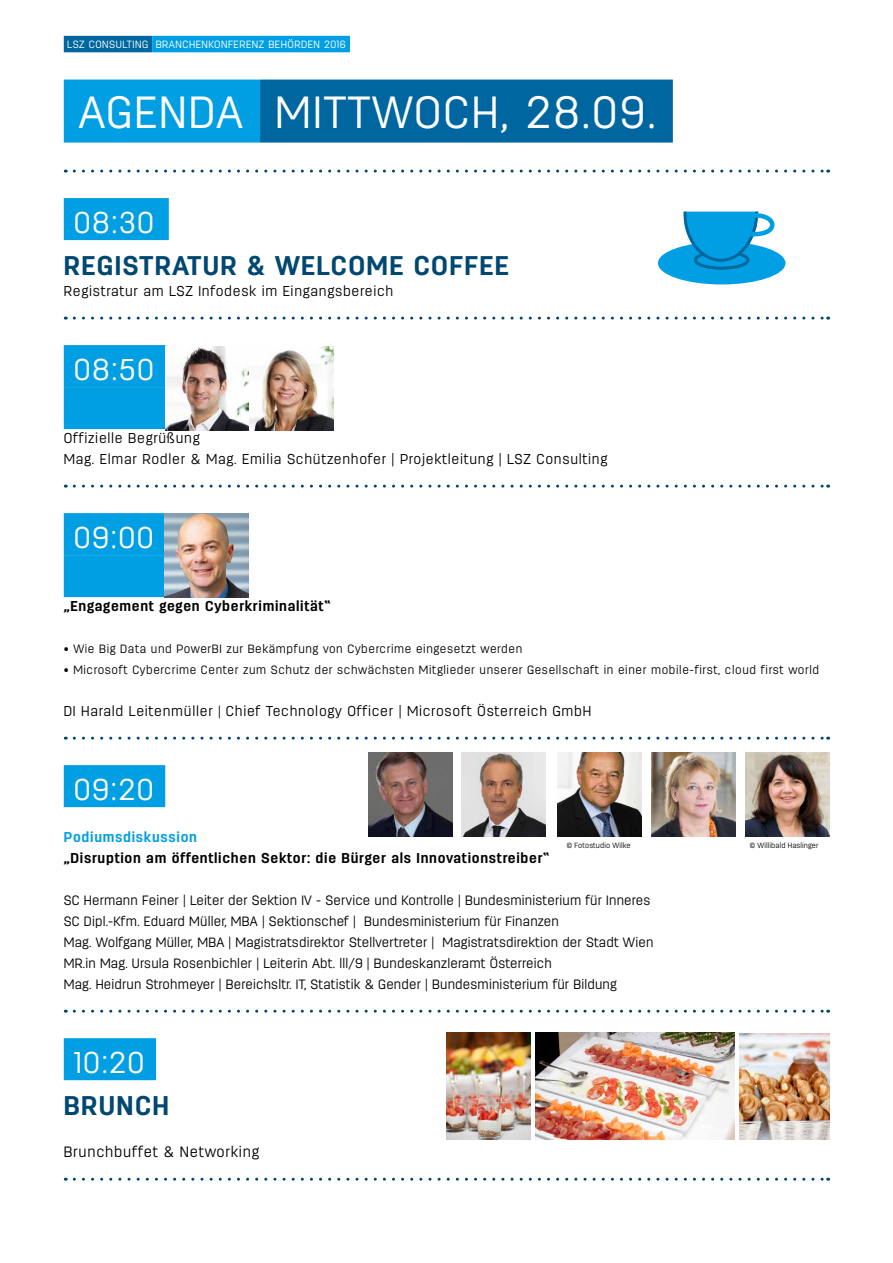
<style>
.page{position:relative;width:893px;height:1263px;background:#fff}
.page>*{position:absolute;margin:0;border:0;box-sizing:border-box;transform-origin:0 0}
.t1{font:300 45px "Antartida";letter-spacing:.05em;color:#fff}
.t2{font:300 30px "Antartida";letter-spacing:.05em;color:#fff}
.t3{font:700 27px "Antartida";letter-spacing:.05em;color:#004871}
.t4{font:300 15px "Antartida";letter-spacing:.05em;color:#000}
.t5{font:300 14.25px/21px "Antartida";letter-spacing:.05em;color:#000}
.t6{font:700 14.25px "Antartida";letter-spacing:.05em;color:#000}
.t7{font:700 14.25px "Antartida";letter-spacing:.05em;color:#009fe3}
.t8{font:300 13.5px/21px "Antartida";letter-spacing:.015em;color:#000}
.t9{font:300 12px "Antartida";letter-spacing:.05em;color:#000}
.t10{font:300 10.5px "Antartida";letter-spacing:.05em;color:#fff}
.t11{font:300 7.5px "Antartida";letter-spacing:.015em;color:#000}
.s1{font-size:13.5px}
</style>
<div class="page">
<svg style="left:74px;top:170px;width:755px;height:3px"></svg>
<div style="left:64px;top:198px;width:105px;height:42px;background:#009fe3"></div>
<svg style="left:74px;top:317px;width:755px;height:3px"></svg>
<div style="left:64px;top:345px;width:102px;height:42px;background:#009fe3"></div>
<div style="left:64px;top:387px;width:104px;height:42px;background:#009fe3"></div>
<svg style="left:74px;top:485px;width:755px;height:3px"></svg>
<div style="left:64px;top:513px;width:101px;height:42px;background:#009fe3"></div>
<div style="left:64px;top:555px;width:104px;height:42px;background:#009fe3"></div>
<svg style="left:74px;top:737px;width:755px;height:3px"></svg>
<div style="left:64px;top:765px;width:101px;height:42px;background:#009fe3"></div>
<svg style="left:74px;top:1010px;width:755px;height:3px"></svg>
<div style="left:64px;top:1038px;width:92px;height:42px;background:#009fe3"></div>
<svg style="left:74px;top:1178px;width:755px;height:3px"></svg>
<div style="left:64px;top:80px;width:196px;height:63px;background:#009fe3"></div>
<div style="left:260px;top:80px;width:413px;height:63px;background:#00669f"></div>
<div style="left:64px;top:36px;width:88px;height:16px;background:#00669f"></div>
<div style="left:152px;top:36px;width:198px;height:16px;background:#009fe3"></div>
<img style="left:446px;top:1033px;width:85px;height:106px">
<img style="left:536px;top:1033px;width:198px;height:106px">
<img style="left:739px;top:1033px;width:90px;height:106px">
<div style="left:658px;top:242px;width:127px;height:42px;background:#009fe3;border-radius:50%"></div>
<div style="left:694px;top:251px;width:55px;height:18px;background:#00669f;border-radius:50%"></div>
<svg style="left:695px;top:252px;width:53px;height:16px"></svg>
<div style="left:694px;top:250px;width:55px;height:20px;border:3px solid #00669f;border-radius:50%"></div>
<svg style="left:682px;top:211px;width:95px;height:52px"></svg>
<img style="left:165px;top:346px;width:168px;height:84px">
<img style="left:165px;top:513px;width:84px;height:84px">
<img style="left:745px;top:752px;width:84px;height:84px">
<img style="left:651px;top:752px;width:84px;height:84px">
<img style="left:461px;top:752px;width:84px;height:84px">
<img style="left:557px;top:752px;width:84px;height:84px">
<img style="left:368px;top:752px;width:84px;height:84px">
<p class="t10" style="left:67px;top:39px;width:280px">LSZ CONSULTING BRANCHENKONFERENZ BEHÖRDEN 2016</p>
<h1 class="t1" style="left:79px;top:87px;width:578px">AGENDA MITTWOCH, 28.09.</h1>
<h2 class="t2" style="left:74px;top:205px;width:82px">08:30</h2>
<h3 class="t3" style="left:64px;top:250px;width:447px">REGISTRATUR &amp; WELCOME COFFEE</h3>
<p class="t5" style="left:64px;top:280px;width:331px">Registratur am LSZ Infodesk im Eingangsbereich</p>
<h2 class="t2" style="left:74px;top:352px;width:82px">08:50</h2>
<p class="t5" style="left:64px;top:427px;width:545px">Offizielle Begrüßung<br>Mag. Elmar Rodler &amp; Mag. Emilia Schützenhofer | Projektleitung | LSZ Consulting</p>
<h2 class="t2" style="left:74px;top:520px;width:81px">09:00</h2>
<p class="t6" style="left:64px;top:598px;width:268px">„Engagement gegen Cyberkriminalität“</p>
<p class="t9" style="left:64px;top:642px;width:460px">• Wie Big Data und PowerBI zur Bekämpfung von Cybercrime eingesetzt werden</p>
<p class="t9" style="left:64px;top:663px;width:757px">• Microsoft Cybercrime Center zum Schutz der schwächsten Mitglieder unserer Gesellschaft in einer mobile-first, cloud first world</p>
<p class="t5" style="left:64px;top:700px;width:529px">DI Harald Leitenmüller <span class="s1">|</span> Chief Technology Officer | Microsoft Österreich GmbH</p>
<h2 class="t2" style="left:74px;top:772px;width:81px">09:20</h2>
<p class="t7" style="left:64px;top:829px;width:135px">Podiumsdiskussion</p>
<p class="t6" style="left:64px;top:850px;width:487px">„Disruption am öffentlichen Sektor: die Bürger als Innovationstreiber“</p>
<p class="t8" style="left:64px;top:890px;width:591px">SC Hermann Feiner | Leiter der Sektion IV - Service und Kontrolle | Bundesministerium für Inneres SC Dipl.-Kfm. Eduard Müller, MBA | Sektionschef | Bundesministerium für Finanzen<br>Mag. Wolfgang Müller, MBA | Magistratsdirektor Stellvertreter | Magistratsdirektion der Stadt Wien MR.in Mag. Ursula Rosenbichler | Leiterin Abt. lll/9 | Bundeskanzleramt Österreich<br>Mag. Heidrun Strohmeyer | Bereichsltr. IT, Statistik &amp; Gender | Bundesministerium für Bildung</p>
<p class="t11" style="left:567px;top:841px;width:65px">© Fotostudio Wilke</p>
<p class="t11" style="left:750px;top:841px;width:70px">© Willibald Haslinger</p>
<h2 class="t2" style="left:74px;top:1045px;width:72px">10:20</h2>
<h3 class="t3" style="left:64px;top:1090px;width:107px">BRUNCH</h3>
<p class="t4" style="left:64px;top:1143px;width:197px">Brunchbuffet &amp; Networking</p>
</div>
